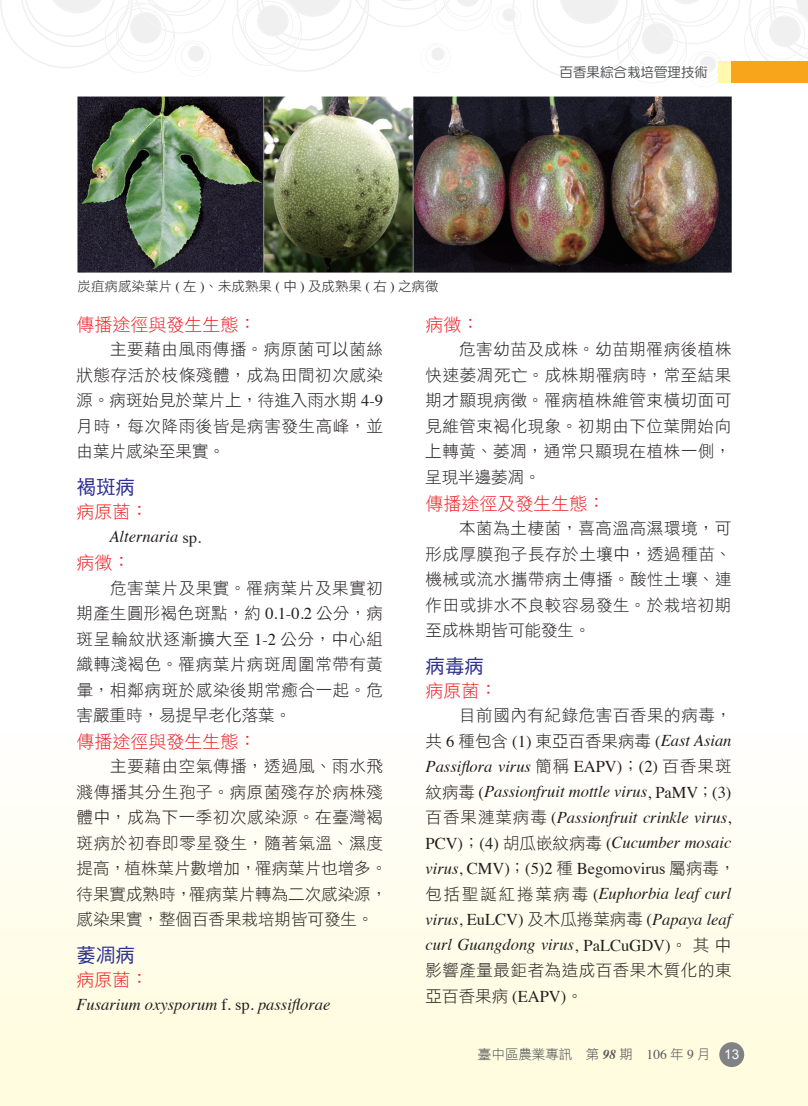
<style>
.page{position:relative;width:808px;height:1106px;background:#fff}
.page>*{position:absolute;margin:0;border:0;box-sizing:border-box;transform-origin:0 0}
.t1{font:19.5px "DF Hei Std W5";color:#2e3092}
.t2{font:18px "DF Hei Std W3";color:#ee1d23}
.t3{font:16.5px/25.5px "DF Hei Std W3";letter-spacing:.035em;color:#231f20;text-align:justify}
.t4{font:italic 16.5px/25.5px "Times";color:#231f20}
.t5{font:13.5px "DF Hei Std W3";color:#231f20}
.t6{font:13.5px "DF Hei Lt HK BF";color:#57585a}
.t7{font:13.5px "DF Yuan Std W5";color:#57585a}
.s1{font-family:"Times"}
.s2{font-style:normal}
.s3{font-family:"Times";font-style:italic}
.s4{font-family:"DF Hei Std W3";font-style:normal}
.s5{font-family:"Times";font-weight:700;font-style:italic}
.s6{font-family:"Arial";color:#fff}
</style>
<div class="page">
<div style="left:0;top:697px;width:808px;height:409px;background:linear-gradient(to bottom,#fff,#fffcdb)"></div>
<img style="left:77px;top:122px;width:654px;height:150px">
<div style="left:719px;top:1042px;width:25px;height:25px;background:#808285;border-radius:50%"></div>
<svg style="left:0;top:0;width:808px;height:122px"></svg>
<div style="left:719px;top:62px;width:89px;height:21px;background:#fff8ae"></div>
<div style="left:731px;top:62px;width:77px;height:21px;background:#f9a51b"></div>
<p class="t5" style="left:77px;top:279px;width:363px">炭疽病感染葉片 <span class="s1">(</span> 左 <span class="s1">)</span>、未成熟果 <span class="s1">(</span> 中 <span class="s1">)</span> 及成熟果 <span class="s1">(</span> 右 <span class="s1">)</span> 之病徵</p>
<p class="t7" style="left:559px;top:65px;width:150px">百香果綜合栽培管理技術</p>
<p class="t2" style="left:77px;top:315px;width:182px">傳播途徑與發生生態：</p>
<p class="t3" style="left:77px;top:336px;width:308px;text-indent:34px">主要藉由風雨傳播。病原菌可以菌絲狀態存活於枝條殘體，成為田間初次感染源。病斑始見於葉片上，待進入雨水期 <span class="s1">4-9</span>月時，每次降雨後皆是病害發生高峰，並由葉片感染至果實。</p>
<p class="t1" style="left:77px;top:476px;width:60px">褐斑病</p>
<p class="t2" style="left:77px;top:502px;width:74px">病原菌：</p>
<p class="t4" style="left:110px;top:522px;width:93px">Alternaria <span class="s2">sp.</span></p>
<p class="t2" style="left:77px;top:553px;width:56px">病徵：</p>
<p class="t3" style="left:77px;top:574px;width:308px;text-indent:34px">危害葉片及果實。罹病葉片及果實初期產生圓形褐色斑點，約 <span class="s1">0.1-0.2</span> 公分，病斑呈輪紋狀逐漸擴大至 <span class="s1">1-2</span> 公分，中心組織轉淺褐色。罹病葉片病斑周圍常帶有黃暈，相鄰病斑於感染後期常癒合一起。危害嚴重時，易提早老化落葉。</p>
<p class="t2" style="left:77px;top:731px;width:182px">傳播途徑與發生生態：</p>
<p class="t3" style="left:77px;top:753px;width:312px;text-align:left;text-indent:34px">主要藉由空氣傳播，透過風、雨水飛濺傳播其分生孢子。病原菌殘存於病株殘體中，成為下一季初次感染源。在臺灣褐斑病於初春即零星發生，隨著氣溫、濕度提高，植株葉片數增加，罹病葉片也增多。待果實成熟時，罹病葉片轉為二次感染源，感染果實，整個百香果栽培期皆可發生。</p>
<p class="t1" style="left:77px;top:944px;width:60px">萎凋病</p>
<p class="t2" style="left:77px;top:969px;width:74px">病原菌：</p>
<p class="t4" style="left:77px;top:990px;width:255px">Fusarium oxysporum <span class="s2">f. sp.</span> passiflorae</p>
<p class="t2" style="left:426px;top:315px;width:55px">病徵：</p>
<p class="t3" style="left:425px;top:336px;width:308px;text-indent:34px">危害幼苗及成株。幼苗期罹病後植株快速萎凋死亡。成株期罹病時，常至結果期才顯現病徵。罹病植株維管束橫切面可見維管束褐化現象。初期由下位葉開始向上轉黃、萎凋，通常只顯現在植株一側，呈現半邊萎凋。</p>
<p class="t2" style="left:426px;top:493px;width:181px">傳播途徑及發生生態：</p>
<p class="t3" style="left:425px;top:515px;width:307px;text-indent:34px">本菌為土棲菌，喜高溫高濕環境，可形成厚膜孢子長存於土壤中，透過種苗、機械或流水攜帶病土傳播。酸性土壤、連作田或排水不良較容易發生。於栽培初期至成株期皆可能發生。</p>
<p class="t1" style="left:426px;top:655px;width:60px">病毒病</p>
<p class="t2" style="left:426px;top:680px;width:73px">病原菌：</p>
<p class="t3" style="left:426px;top:702px;width:307px;text-align:right">目前國內有紀錄危害百香果的病毒，<br>共 <span class="s1">6</span> 種包含 <span class="s1">(1)</span> 東亞百香果病毒 <span class="s1">(</span><span class="s3">East Asian</span></p>
<p class="t4" style="left:425px;top:752px;width:311px">Passiflora virus <span class="s4">簡稱</span> <span class="s2">EAPV)</span><span class="s4">；</span><span class="s2">(2)</span> <span class="s4">百香果斑紋病毒</span> <span class="s2">(</span>Passionfruit mottle virus<span class="s2">, PaMV</span><span class="s4">；</span><span class="s2">(3)</span><span class="s4">百香果漣葉病毒</span> <span class="s2">(</span>Passionfruit crinkle virus<span class="s2">, PCV)</span><span class="s4">；</span><span class="s2">(4)</span> <span class="s4">胡瓜嵌紋病毒</span> <span class="s2">(</span>Cucumber mosaic virus<span class="s2">, CMV)</span><span class="s4">；</span><span class="s2">(5)2</span> <span class="s4">種</span> <span class="s2">Begomovirus</span> <span class="s4">屬病毒，包括聖誕紅捲葉病毒</span> <span class="s2">(</span>Euphorbia leaf curl virus<span class="s2">, EuLCV)</span> <span class="s4">及木瓜捲葉病毒</span> <span class="s2">(</span>Papaya leaf curl Guangdong virus<span class="s2">, PaLCuGDV)</span><span class="s4">。其中</span></p>
<p class="t3" style="left:425px;top:957px;width:307px">影響產量最鉅者為造成百香果木質化的東亞百香果病 <span class="s1">(EAPV)</span>。</p>
<p class="t6" style="left:478px;top:1047px;width:263px">臺中區農業專訊　第 <span class="s5">98</span> 期　<span class="s1">106</span> 年 <span class="s1">9</span> 月 <span class="s6">13</span></p>
</div>
